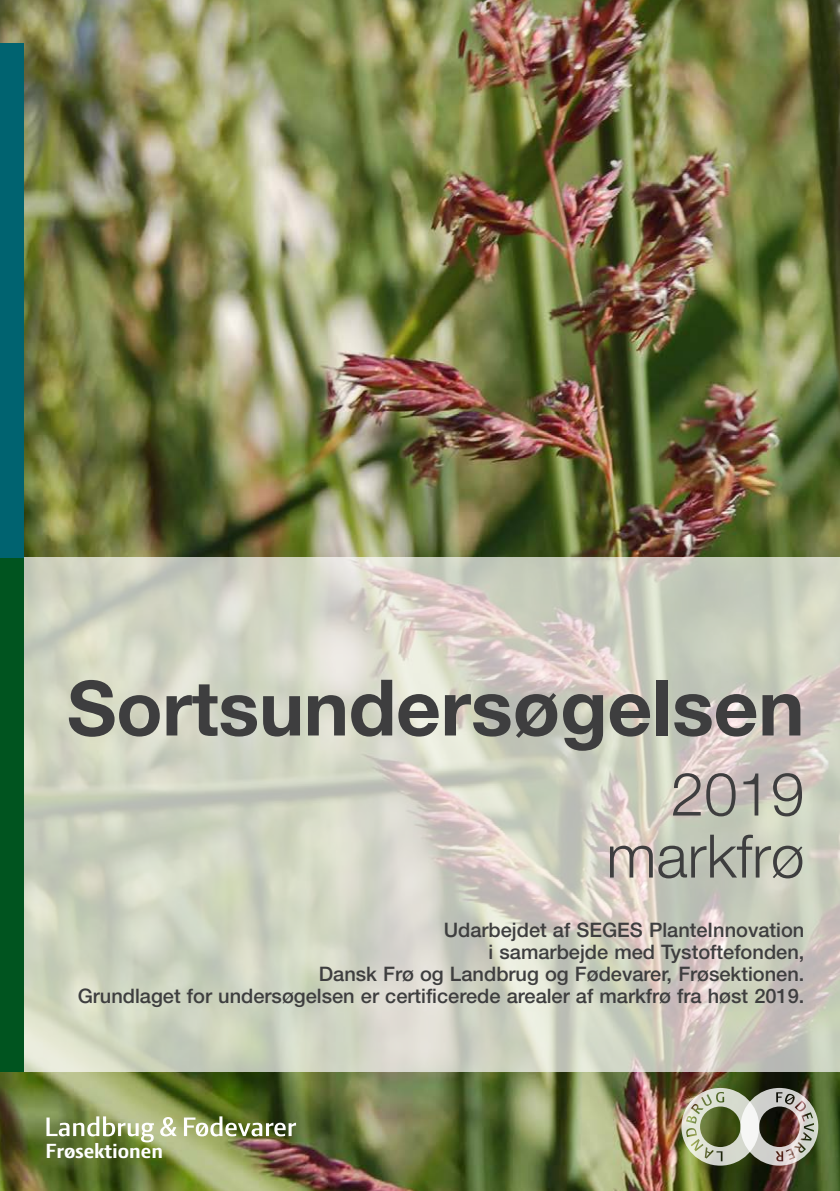
<style>
.page{position:relative;width:840px;height:1191px;background:#fff}
.page>*{position:absolute;margin:0;border:0;box-sizing:border-box;transform-origin:0 0}
.t1{font:700 78px "Helvetica Neue";letter-spacing:-.005em;color:#3e3e3f}
.t2{font:300 60px "Helvetica Neue";color:#3e3e3f}
.Fed{font:700 22px "LF Press Sans";color:#fff}
.Fed-2{font:500 20px/22px "Helvetica Neue";color:#3e3e3f;text-align:right}
.s1{font-size:76px}
</style>
<div class="page">
<img style="left:0;top:0;width:839px;height:1191px">
<svg style="left:24px;top:557px;width:815px;height:515px"></svg>
<img style="left:681px;top:1088px;width:136px;height:77px">
<svg style="left:46px;top:1116px;width:108px;height:26px"></svg>
<svg style="left:160px;top:1117px;width:17px;height:19px"></svg>
<svg style="left:184px;top:1116px;width:112px;height:20px"></svg>
<div style="left:0;top:557px;width:24px;height:515px;background:#00541f"></div>
<div style="left:0;top:43px;width:24px;height:514px;background:#006370"></div>
<p class="t1" style="left:67px;top:659px;width:738px"><span class="s1">Sortsun</span>dersøgelsen</p>
<p class="t2" style="left:670px;top:757px;width:135px">2019</p>
<p class="t2" style="left:606px;top:819px;width:199px">markfrø</p>
<p class="Fed-2" style="left:443px;top:918px;width:362px">Udarbejdet af SEGES PlanteInnovation</p>
<p class="Fed-2" style="left:318px;top:940px;width:487px">i samarbejde med Tystoftefonden,<br>Dansk Frø og Landbrug og Fødevarer, Frøsektionen.</p>
<p class="Fed-2" style="left:78px;top:984px;width:727px">Grundlaget for undersøgelsen er certificerede arealer af markfrø fra høst 2019.</p>
<p class="Fed" style="left:45px;top:1138px;width:119px">Frøsektionen</p>
</div>
